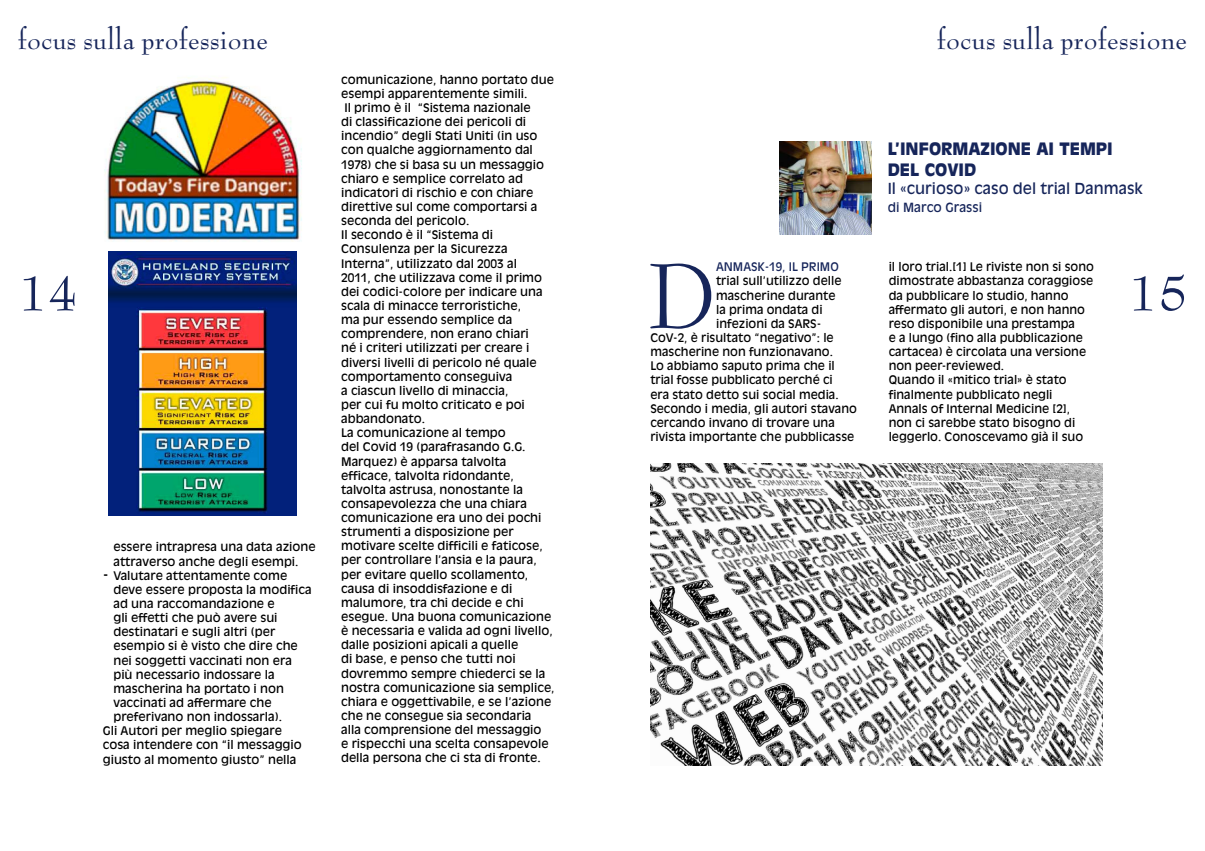
<style>
.page{position:relative;width:1205px;height:851px;background:#fff}
.page>*{position:absolute;margin:0;border:0;box-sizing:border-box;transform-origin:0 0}
.t1{font:100.38px "Bernhard Modern";color:#16255a}
.t2{font:54px "Bernhard Modern";color:#16255a}
.t3{font:30px "Bernhard Modern";color:#16255a}
.t4{font:900 16.88px/20.2px "Antique Olive CE";color:#16255a}
.t5{font:15px "Antique Olive CE";color:#16255a}
.t6{font:12.5px "Antique Olive LT";color:#16255a}
.t7{font:11.75px/14.1px "Antique Olive CE";color:#000}
.t8{font:11.75px "Antique Olive CE";color:#16255a}
.s1{font-size:15px}
</style>
<div class="page">
<img style="left:780px;top:142px;width:92px;height:92px">
<img style="left:650px;top:463px;width:452px;height:302px">
<img style="left:104px;top:77px;width:198px;height:165px">
<img style="left:109px;top:252px;width:188px;height:263px">
<h3 class="t3" style="left:18px;top:23px;width:252px">focus sulla professione</h3>
<h3 class="t3" style="left:937px;top:23px;width:252px">focus sulla professione</h3>
<p class="t7" style="left:341px;top:72px;width:215px">comunicazione, hanno portato due esempi apparentemente simili.<br>Il primo è il “Sistema nazionale<br>di classificazione dei pericoli di incendio” degli Stati Uniti (in uso con qualche aggiornamento dal<br>1978) che si basa su un messaggio chiaro e semplice correlato ad indicatori di rischio e con chiare direttive sul come comportarsi a seconda del pericolo.<br>Il secondo è il “Sistema di<br>Consulenza per la Sicurezza<br>Interna”, utilizzato dal 2003 al<br>2011, che utilizzava come il primo dei codici-colore per indicare una scala di minacce terroristiche,<br>ma pur essendo semplice da comprendere, non erano chiari<br>né i criteri utilizzati per creare i diversi livelli di pericolo né quale comportamento conseguiva<br>a ciascun livello di minaccia,<br>per cui fu molto criticato e poi abbandonato.<br>La comunicazione al tempo<br>del Covid 19 (parafrasando G.G.<br>Marquez) è apparsa talvolta efficace, talvolta ridondante, talvolta astrusa, nonostante la consapevolezza che una chiara comunicazione era uno dei pochi strumenti a disposizione per motivare scelte difficili e faticose, per controllare l’ansia e la paura, per evitare quello scollamento, causa di insoddisfazione e di malumore, tra chi decide e chi esegue. Una buona comunicazione è necessaria e valida ad ogni livello, dalle posizioni apicali a quelle<br>di base, e penso che tutti noi dovremmo sempre chiederci se la nostra comunicazione sia semplice, chiara e oggettivabile, e se l’azione che ne consegue sia secondaria<br>alla comprensione del messaggio<br>e rispecchi una scelta consapevole della persona che ci sta di fronte.</p>
<h3 class="t4" style="left:888px;top:139px;width:226px">L’INFORMAZIONE AI TEMPI<br>DEL COVID</h3>
<p class="t5" style="left:888px;top:179px;width:257px">Il «curioso» caso del trial Danmask</p>
<p class="t6" style="left:888px;top:200px;width:96px">di Marco Grassi</p>
<p class="t7" style="left:888px;top:260px;width:207px">il loro trial.[1] Le riviste non si sono dimostrate abbastanza coraggiose da pubblicare lo studio, hanno affermato gli autori, e non hanno reso disponibile una prestampa<br>e a lungo (fino alla pubblicazione cartacea) è circolata una versione non peer-reviewed.<br>Quando il «mitico trial» è stato finalmente pubblicato negli<br>Annals of Internal Medicine [2], non ci sarebbe stato bisogno di leggerlo. Conoscevamo già il suo</p>
<h1 class="t1" style="left:647px;top:242px;width:70px">D</h1>
<p class="t8" style="left:716px;top:260px;width:124px">ANMASK-19, IL PRIMO</p>
<h2 class="t2" style="left:18px;top:264px;width:62px">14</h2>
<h2 class="t2" style="left:1128px;top:264px;width:62px">15</h2>
<p class="t7" style="left:716px;top:274px;width:127px">trial sull’utilizzo delle</p>
<p class="t7" style="left:716px;top:288px;width:121px">mascherine durante</p>
<p class="t7" style="left:716px;top:302px;width:108px">la prima ondata di</p>
<p class="t7" style="left:716px;top:316px;width:107px">infezioni da SARS-</p>
<p class="t7" style="left:650px;top:330px;width:185px">CoV-2, è risultato “negativo”: le</p>
<p class="t7" style="left:650px;top:344px;width:184px">mascherine non funzionavano.</p>
<p class="t7" style="left:650px;top:359px;width:186px">Lo abbiamo saputo prima che il</p>
<p class="t7" style="left:650px;top:373px;width:184px">trial fosse pubblicato perché ci</p>
<p class="t7" style="left:650px;top:387px;width:190px">era stato detto sui social media.</p>
<p class="t7" style="left:650px;top:401px;width:208px">Secondo i media, gli autori stavano</p>
<p class="t7" style="left:650px;top:415px;width:186px">cercando invano di trovare una</p>
<p class="t7" style="left:650px;top:429px;width:205px">rivista importante che pubblicasse</p>
<p class="t7" style="left:113px;top:540px;width:204px">essere intrapresa una data azione attraverso anche degli esempi.</p>
<p class="t7" style="left:103px;top:568px;width:186px"><span class="s1">-</span> Valutare attentamente come</p>
<p class="t7" style="left:113px;top:582px;width:200px">deve essere proposta la modifica</p>
<p class="t7" style="left:113px;top:596px;width:163px">ad una raccomandazione e</p>
<p class="t7" style="left:113px;top:610px;width:166px">gli effetti che può avere sui</p>
<p class="t7" style="left:113px;top:624px;width:163px">destinatari e sugli altri (per</p>
<p class="t7" style="left:113px;top:639px;width:186px">esempio si è visto che dire che</p>
<p class="t7" style="left:113px;top:653px;width:180px">nei soggetti vaccinati non era</p>
<p class="t7" style="left:113px;top:667px;width:163px">più necessario indossare la</p>
<p class="t7" style="left:113px;top:681px;width:172px">mascherina ha portato i non</p>
<p class="t7" style="left:113px;top:695px;width:160px">vaccinati ad affermare che</p>
<p class="t7" style="left:113px;top:709px;width:170px">preferivano non indossarla).</p>
<p class="t7" style="left:103px;top:723px;width:181px">Gli Autori per meglio spiegare</p>
<p class="t7" style="left:103px;top:737px;width:201px">cosa intendere con “il messaggio</p>
<p class="t7" style="left:103px;top:752px;width:195px">giusto al momento giusto” nella</p>
</div>
